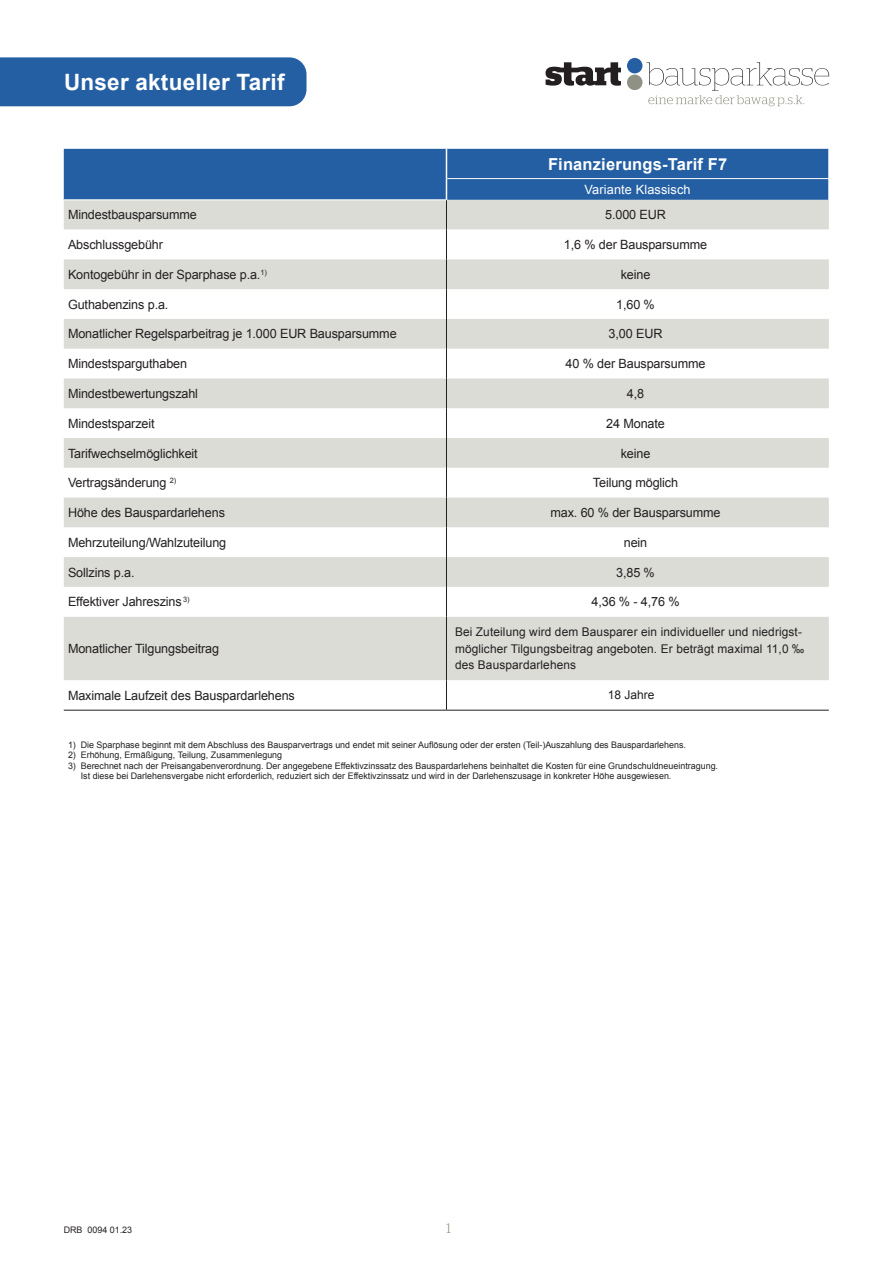
<style>
.page{position:relative;width:893px;height:1263px;background:#fff}
.page>*{position:absolute;margin:0;border:0;box-sizing:border-box;transform-origin:0 0}
.t1{font:700 22.5px "Arial";letter-spacing:.01em;color:#fff}
._00_Subline_Balken_w{font:700 16.5px "Arial";letter-spacing:.01em;color:#fff}
.t2{font:300 13.65px "Stag";color:#8e9183}
._02_copy_8_5_12_ohne{font:12.75px "Arial";letter-spacing:-.01em;color:#231f20}
._02_copy_8_5_12_ohne-2{font:12.75px "Arial";letter-spacing:.01em;color:#fff}
._02_copy_8_5_12_ohne-3{font:12px/16.5px "Arial";letter-spacing:.01em;color:#231f20}
._05_Fussnoten_6_7pt{font:9px "Arial";color:#231f20}
</style>
<div class="page">
<div style="left:627px;top:75px;width:15px;height:15px;background:#8e9183;border-radius:50%"></div>
<div style="left:627px;top:58px;width:15px;height:15px;background:#245fa3;border-radius:50%"></div>
<svg style="left:545px;top:62px;width:76px;height:24px"></svg>
<svg style="left:646px;top:62px;width:183px;height:44px"></svg>
<div style="left:0;top:57px;width:306px;height:49px;background:#245fa3"></div>
<div style="left:64px;top:200px;width:765px;height:30px;background:#dcdcd7"></div>
<svg style="left:64px;top:617px;width:765px;height:93px;fill:#dcdcd7"></svg>
<svg style="left:64px;top:259px;width:765px;height:328px;fill:#dcdcd7"></svg>
<svg style="left:446px;top:230px;width:1px;height:29px"></svg>
<hr style="left:446px;top:259px;width:1px;height:30px;background:#231f20">
<hr style="left:446px;top:289px;width:1px;height:30px;background:#231f20">
<hr style="left:446px;top:319px;width:1px;height:30px;background:#231f20">
<svg style="left:446px;top:349px;width:1px;height:29px"></svg>
<hr style="left:446px;top:378px;width:1px;height:30px;background:#231f20">
<hr style="left:446px;top:408px;width:1px;height:30px;background:#231f20">
<hr style="left:446px;top:438px;width:1px;height:30px;background:#231f20">
<svg style="left:446px;top:468px;width:1px;height:29px"></svg>
<hr style="left:446px;top:497px;width:1px;height:30px;background:#231f20">
<hr style="left:446px;top:527px;width:1px;height:30px;background:#231f20">
<hr style="left:446px;top:557px;width:1px;height:30px;background:#231f20">
<hr style="left:446px;top:587px;width:1px;height:30px;background:#231f20">
<hr style="left:446px;top:617px;width:1px;height:63px;background:#231f20">
<hr style="left:446px;top:680px;width:1px;height:30px;background:#231f20">
<div style="left:64px;top:149px;width:765px;height:51px;background:#245fa3"></div>
<hr style="left:447px;top:178px;width:382px;height:1px;background:#fff">
<hr style="left:64px;top:199px;width:383px;height:1px;background:#fff">
<hr style="left:446px;top:200px;width:1px;height:30px;background:#231f20">
<hr style="left:64px;top:710px;width:382px;height:1px;background:#231f20">
<hr style="left:446px;top:710px;width:383px;height:1px;background:#231f20">
<h1 class="t1" style="left:64px;top:68px;width:222px">Unser aktueller Tarif</h1>
<p class="_00_Subline_Balken_w" style="left:548px;top:153px;width:181px">Finanzierungs-Tarif F7</p>
<p class="_02_copy_8_5_12_ohne-2" style="left:585px;top:181px;width:108px">Variante Klassisch</p>
<p class="_02_copy_8_5_12_ohne" style="left:68px;top:207px;width:130px">Mindestbausparsumme</p>
<p class="_02_copy_8_5_12_ohne" style="left:605px;top:207px;width:62px">5.000 EUR</p>
<p class="_02_copy_8_5_12_ohne" style="left:68px;top:236px;width:97px">Abschlussgebühr</p>
<p class="_02_copy_8_5_12_ohne" style="left:564px;top:236px;width:145px">1,6 % der Bausparsumme</p>
<p class="_02_copy_8_5_12_ohne" style="left:68px;top:266px;width:200px">Kontogebühr in der Sparphase p.a.<sup>1)</sup></p>
<p class="_02_copy_8_5_12_ohne" style="left:621px;top:266px;width:31px">keine</p>
<p class="_02_copy_8_5_12_ohne" style="left:68px;top:296px;width:102px">Guthabenzins p.a.</p>
<p class="_02_copy_8_5_12_ohne" style="left:616px;top:296px;width:40px">1,60 %</p>
<p class="_02_copy_8_5_12_ohne" style="left:68px;top:326px;width:330px">Monatlicher Regelsparbeitrag je 1.000 EUR Bausparsumme</p>
<p class="_02_copy_8_5_12_ohne" style="left:609px;top:326px;width:55px">3,00 EUR</p>
<p class="_02_copy_8_5_12_ohne" style="left:68px;top:355px;width:121px">Mindestsparguthaben</p>
<p class="_02_copy_8_5_12_ohne" style="left:566px;top:355px;width:141px">40 % der Bausparsumme</p>
<p class="_02_copy_8_5_12_ohne" style="left:68px;top:385px;width:132px">Mindestbewertungszahl</p>
<p class="_02_copy_8_5_12_ohne" style="left:627px;top:385px;width:19px">4,8</p>
<p class="_02_copy_8_5_12_ohne" style="left:68px;top:415px;width:88px">Mindestsparzeit</p>
<p class="_02_copy_8_5_12_ohne" style="left:606px;top:415px;width:60px">24 Monate</p>
<p class="_02_copy_8_5_12_ohne" style="left:68px;top:445px;width:131px">Tarifwechselmöglichkeit</p>
<p class="_02_copy_8_5_12_ohne" style="left:621px;top:445px;width:31px">keine</p>
<p class="_02_copy_8_5_12_ohne" style="left:68px;top:474px;width:110px">Vertragsänderung <sup>2)</sup></p>
<p class="_02_copy_8_5_12_ohne" style="left:593px;top:474px;width:87px">Teilung möglich</p>
<p class="_02_copy_8_5_12_ohne" style="left:68px;top:504px;width:158px">Höhe des Bauspardarlehens</p>
<p class="_02_copy_8_5_12_ohne" style="left:550px;top:504px;width:172px">max. 60 % der Bausparsumme</p>
<p class="_02_copy_8_5_12_ohne" style="left:68px;top:534px;width:160px">Mehrzuteilung/Wahlzuteilung</p>
<p class="_02_copy_8_5_12_ohne" style="left:624px;top:534px;width:25px">nein</p>
<p class="_02_copy_8_5_12_ohne" style="left:68px;top:564px;width:68px">Sollzins p.a.</p>
<p class="_02_copy_8_5_12_ohne" style="left:616px;top:564px;width:40px">3,85 %</p>
<p class="_02_copy_8_5_12_ohne" style="left:68px;top:593px;width:123px">Effektiver Jahreszins <sup>3)</sup></p>
<p class="_02_copy_8_5_12_ohne" style="left:591px;top:593px;width:90px">4,36 % - 4,76 %</p>
<p class="_02_copy_8_5_12_ohne" style="left:68px;top:640px;width:153px">Monatlicher Tilgungsbeitrag</p>
<p class="_02_copy_8_5_12_ohne-3" style="left:455px;top:624px;width:351px">Bei Zuteilung wird dem Bausparer ein individueller und niedrigst&shy;möglicher Tilgungsbeitrag angeboten. Er beträgt maximal 11,0 ‰ des Bauspardarlehens</p>
<p class="_02_copy_8_5_12_ohne" style="left:68px;top:687px;width:228px">Maximale Laufzeit des Bauspardarlehens</p>
<p class="_02_copy_8_5_12_ohne-3" style="left:608px;top:687px;width:48px">18 Jahre</p>
<p class="_05_Fussnoten_6_7pt" style="left:68px;top:738px;width:619px">1) Die Sparphase beginnt mit dem Abschluss des Bausparvertrags und endet mit seiner Auflösung oder der ersten (Teil-)Auszahlung des Bauspardarlehens.</p>
<p class="_05_Fussnoten_6_7pt" style="left:68px;top:749px;width:216px">2) Erhöhung, Ermäßigung, Teilung, Zusammenlegung</p>
<p class="_05_Fussnoten_6_7pt" style="left:68px;top:759px;width:651px">3) Berechnet nach der Preisangabenverordnung. Der angegebene Effektivzinssatz des Bauspardarlehens beinhaltet die Kosten für eine Grundschuldneueintragung.</p>
<p class="_05_Fussnoten_6_7pt" style="left:81px;top:770px;width:592px">Ist diese bei Darlehensvergabe nicht erforderlich, reduziert sich der Effektivzinssatz und wird in der Darlehenszusage in konkreter Höhe ausgewiesen.</p>
<p class="_05_Fussnoten_6_7pt" style="left:64px;top:1224px;width:70px">DRB 0094 01.23</p>
<p class="t2" style="left:446px;top:1221px;width:6px">1</p>
</div>
